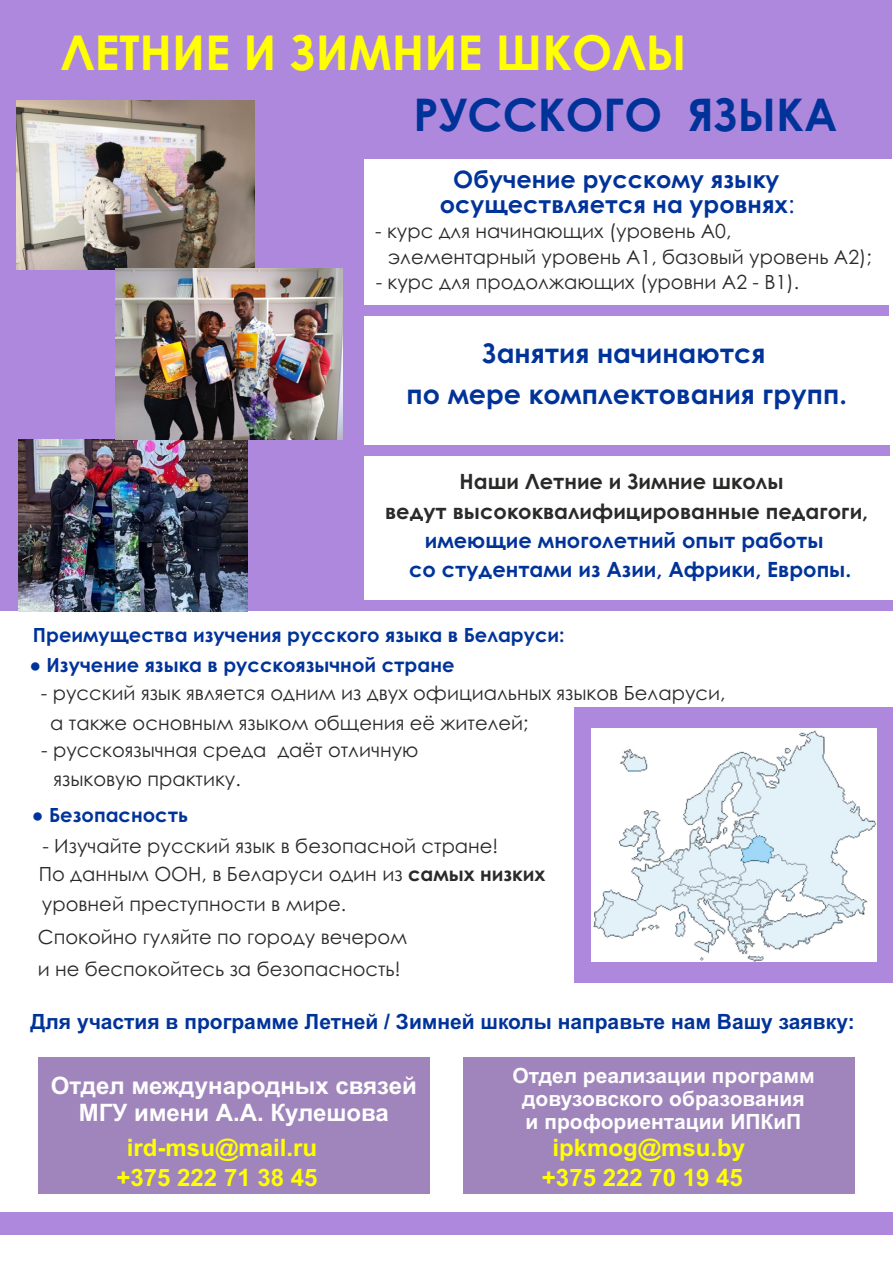
<style>
.page{position:relative;width:893px;height:1262px;background:#fff}
.page>*{position:absolute;margin:0;border:0;box-sizing:border-box;transform-origin:0 0}
.t1{font:700 48px "Century Gothic";color:#ff0}
.t2{font:700 45px "Century Gothic";color:#039}
.t3{font:700 27px "Century Gothic";color:#039}
.t4{font:700 24px/30.2px "Arial";color:#ff0;text-align:center}
.t5{font:700 24px/24px "Century Gothic";color:#039;text-align:center}
.t6{font:700 24px/26.8px "Arial";color:#fefefe;text-align:center}
.t7{font:700 21px/23.4px "Arial";color:#fefefe;text-align:center}
.t8{font:700 21px "Century Gothic";color:#039}
.t9{font:700 21px "Arial";color:#039}
.t10{font:700 21px "Century Gothic";color:#2b2a29}
.t11{font:19.5px/29.2px "Century Gothic";color:#2b2a29}
.t12{font:700 19.5px "Century Gothic";color:#039}
.s1{font-weight:400}
.s2{font-family:"Arial";font-weight:400}
.s3{font-weight:700}
</style>
<div class="page">
<div style="left:464px;top:1057px;width:390px;height:137px;background:#a085bc"></div>
<div style="left:0;top:0;width:363px;height:608px;background:#ae88dd"></div>
<div style="left:354px;top:0;width:537px;height:159px;background:#ae88dd"></div>
<div style="left:351px;top:305px;width:538px;height:10px;background:#ae88dd"></div>
<div style="left:351px;top:445px;width:539px;height:10px;background:#ae88dd"></div>
<div style="left:0;top:1211px;width:893px;height:23px;background:#ae88dd"></div>
<div style="left:0;top:600px;width:893px;height:10px;background:#ae88dd"></div>
<div style="left:574px;top:707px;width:319px;height:275px;background:#ae88dd"></div>
<img style="left:591px;top:728px;width:285px;height:233px">
<div style="left:38px;top:1057px;width:391px;height:137px;background:#a085bc"></div>
<img style="left:17px;top:101px;width:237px;height:168px">
<img style="left:19px;top:439px;width:228px;height:172px">
<img style="left:115px;top:268px;width:227px;height:171px">
<h1 class="t1" style="left:61px;top:34px;width:627px">ЛЕТНИЕ И ЗИМНИЕ ШКОЛЫ</h1>
<h2 class="t2" style="left:413px;top:97px;width:425px">РУССКОГО ЯЗЫКА</h2>
<p class="t5" style="left:439px;top:170px;width:356px">Обучение русскому языку осуществляется на уровнях<span class="s1">:</span></p>
<p class="t11" style="left:388px;top:244px;width:485px">элементарный уровень А1, базовый уровень А2);</p>
<p class="t11" style="left:375px;top:218px;width:358px">- курс для начинающих (уровень А0,</p>
<p class="t11" style="left:376px;top:269px;width:425px">- курс для продолжающих (уровни А2 - В1).</p>
<h3 class="t3" style="left:482px;top:342px;width:285px">Занятия начинаются</h3>
<h3 class="t3" style="left:406px;top:383px;width:441px">по мере комплектования групп.</h3>
<p class="t10" style="left:459px;top:474px;width:325px">Наши Летние и Зимние школы</p>
<p class="t10" style="left:385px;top:503px;width:484px">ведут высококвалифицированные педагоги,</p>
<p class="t8" style="left:409px;top:561px;width:444px">со студентами из Азии, Африки, Европы.</p>
<p class="t8" style="left:425px;top:532px;width:400px">имеющие многолетний опыт работы</p>
<p class="t12" style="left:33px;top:627px;width:533px">Преимущества изучения русского языка в Беларуси:</p>
<p class="t12" style="left:29px;top:657px;width:426px"><span class="s2">●</span> Изучение языка в русскоязычной стране</p>
<p class="t11" style="left:50px;top:680px;width:677px;text-indent:-9px">- русский язык является одним из двух официальных языков Беларуси, а также основным языком общения её жителей;</p>
<p class="t11" style="left:41px;top:737px;width:378px">- русскоязычная среда даёт отличную</p>
<p class="t11" style="left:54px;top:765px;width:189px">языковую практику.</p>
<p class="t12" style="left:32px;top:807px;width:158px"><span class="s2">●</span> Безопасность</p>
<p class="t11" style="left:42px;top:832px;width:457px">- Изучайте русский язык в безопасной стране!</p>
<p class="t11" style="left:39px;top:861px;width:508px">По данным ООН, в Беларуси один из <span class="s3">самых низких</span></p>
<p class="t11" style="left:42px;top:891px;width:306px">уровней преступности в мире.</p>
<p class="t11" style="left:38px;top:924px;width:371px">Спокойно гуляйте по городу вечером</p>
<p class="t11" style="left:38px;top:955px;width:364px">и не беспокойтесь за безопасность!</p>
<p class="t9" style="left:31px;top:1014px;width:825px">Для участия в программе Летней / Зимней школы направьте нам Вашу заявку:</p>
<p class="t6" style="left:51px;top:1074px;width:367px">Отдел международных связей<br>МГУ имени А.А. Кулешова</p>
<p class="t4" style="left:116px;top:1135px;width:202px">ird-msu@mail.ru +375 222 71 38 45</p>
<p class="t7" style="left:512px;top:1065px;width:304px">Отдел реализации программ довузовского образования<br>и профориентации ИПКиП</p>
<p class="t4" style="left:542px;top:1135px;width:205px">ipkmog@msu.by +375 222 70 19 45</p>
</div>
